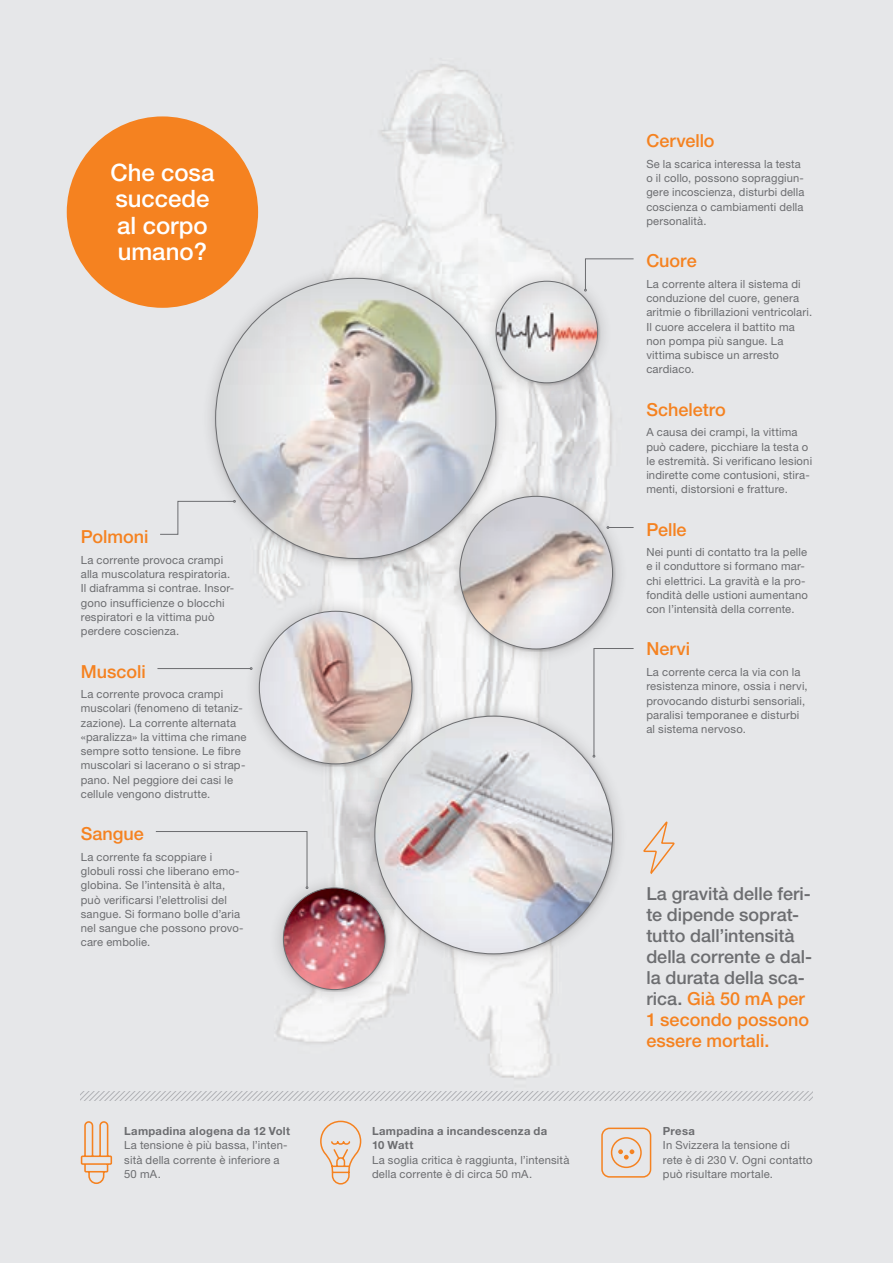
<style>
.page{position:relative;width:893px;height:1263px;background:#e6e7e9}
.page>*{position:absolute;margin:0;border:0;box-sizing:border-box;transform-origin:0 0}
.box_titel_gross{font:500 24px/26.4px "Helvetica Neue LT Std";color:#fff}
.box_titel_gross-2{font:500 18px/21px "Helvetica Neue LT Std";color:#6c6d70}
.box_text{font:500 18px "Helvetica Neue LT Std";color:#f58220}
.box_text-2{font:11.25px/14.2px "Helvetica Neue LT Std";letter-spacing:.015em;color:#6c6d70}
.box_text-3{font:700 11.25px/14.2px "Helvetica Neue LT Std";letter-spacing:.025em;color:#6c6d70}
.s1{color:#f58220}
.s2{font-weight:700}
</style>
<div class="page">
<div style="left:481px;top:265px;width:132px;height:133px;background:#231f20;opacity:.25"></div>
<img style="left:496px;top:281px;width:102px;height:102px;border-radius:51px">
<div style="left:243px;top:595px;width:185px;height:185px;background:#231f20;opacity:.25"></div>
<img style="left:259px;top:611px;width:153px;height:153px;border-radius:76px">
<div style="left:444px;top:480px;width:184px;height:185px;background:#231f20;opacity:.25"></div>
<img style="left:460px;top:496px;width:152px;height:153px;border-radius:76px">
<div style="left:200px;top:262px;width:312px;height:312px;background:#231f20;opacity:.25"></div>
<img style="left:216px;top:278px;width:280px;height:280px;border-radius:140px">
<div style="left:268px;top:872px;width:132px;height:133px;background:#231f20;opacity:.25"></div>
<img style="left:283px;top:888px;width:102px;height:101px;border-radius:51px">
<div style="left:359px;top:700px;width:269px;height:270px;background:#231f20;opacity:.25"></div>
<img style="left:375px;top:716px;width:237px;height:238px;border-radius:119px">
<svg style="left:81px;top:1092px;width:731px;height:8px;background:#d7d8da"></svg>
<div style="left:67px;top:116px;width:191px;height:192px;background:#f58220;border-radius:50%"></div>
<div style="left:601px;top:1127px;width:50px;height:50px;border:2px solid #f58220;border-radius:8px"></div>
<div style="left:611px;top:1137px;width:31px;height:31px;border:2px solid #f58220;border-radius:50%"></div>
<svg style="left:618px;top:1149px;width:16px;height:10px"></svg>
<svg style="left:80px;top:1120px;width:33px;height:65px;background:#e8d2bf"></svg>
<svg style="left:319px;top:1120px;width:43px;height:65px;background:#e7d8cc"></svg>
<svg style="left:643px;top:820px;width:33px;height:53px;background:#e7dbd1"></svg>
<svg style="left:160px;top:500px;width:76px;height:35px;background:#e0e1e3"></svg>
<svg style="left:584px;top:258px;width:50px;height:33px;background:#dfe0e2"></svg>
<div style="left:593px;top:648px;width:41px;height:109px;background:#e6e7e9"></div>
<svg style="left:607px;top:526px;width:27px;height:3px"></svg>
<div style="left:155px;top:831px;width:153px;height:58px;background:#e6e7e9"></div>
<hr style="left:157px;top:668px;width:93px;height:1px;background:#6c6d70">
<p class="box_titel_gross" style="left:110px;top:159px;width:105px">Che cosa succede al corpo umano?</p>
<p class="box_text" style="left:81px;top:526px;width:69px">Polmoni</p>
<p class="box_text-2" style="left:81px;top:553px;width:155px">La corrente provoca crampi alla muscolatura respiratoria.<br>Il diaframma si contrae. Insor&shy;gono insufficienze o blocchi respiratori e la vittima può perdere coscienza.</p>
<p class="box_text" style="left:81px;top:660px;width:66px">Muscoli</p>
<p class="box_text-2" style="left:81px;top:687px;width:167px">La corrente provoca crampi muscolari (fenomeno di tetaniz&shy;zazione). La corrente alternata «paralizza» la vittima che rimane sempre sotto tensione. Le fibre muscolari si lacerano o si strap&shy;pano. Nel peggiore dei casi le cellule vengono distrutte.</p>
<p class="box_text" style="left:81px;top:823px;width:65px">Sangue</p>
<p class="box_text-2" style="left:81px;top:849px;width:164px">La corrente fa scoppiare i globuli rossi che liberano emo&shy;globina. Se l’intensità è alta, può verificarsi l’elettrolisi del sangue. Si formano bolle d’aria nel sangue che possono provo&shy;care embolie.</p>
<p class="box_text-3" style="left:124px;top:1124px;width:167px">Lampadina alogena da 12 Volt</p>
<p class="box_text-2" style="left:124px;top:1138px;width:165px">La tensione è più bassa, l’inten&shy;sità della corrente è inferiore a<br>50 mA.</p>
<p class="box_text-3" style="left:372px;top:1124px;width:177px">Lampadina a incandescenza da<br>10 Watt</p>
<p class="box_text-2" style="left:372px;top:1152px;width:199px">La soglia critica è raggiunta, l’intensità della corrente è di circa 50 mA.</p>
<p class="box_text" style="left:646px;top:130px;width:70px">Cervello</p>
<p class="box_text-2" style="left:646px;top:157px;width:160px">Se la scarica interessa la testa o il collo, possono sopraggiun&shy;gere incoscienza, disturbi della coscienza o cambiamenti della personalità.</p>
<p class="box_text" style="left:646px;top:250px;width:52px">Cuore</p>
<p class="box_text-2" style="left:646px;top:277px;width:167px">La corrente altera il sistema di conduzione del cuore, genera aritmie o fibrillazioni ventricolari.<br>Il cuore accelera il battito ma non pompa più sangue. La vittima subisce un arresto cardiaco.</p>
<p class="box_text" style="left:646px;top:398px;width:81px">Scheletro</p>
<p class="box_text-2" style="left:646px;top:425px;width:167px">A causa dei crampi, la vittima può cadere, picchiare la testa o le estremità. Si verificano lesioni indirette come contusioni, stira&shy;menti, distorsioni e fratture.</p>
<p class="box_text" style="left:646px;top:518px;width:42px">Pelle</p>
<p class="box_text-2" style="left:646px;top:545px;width:163px">Nei punti di contatto tra la pelle e il conduttore si formano mar&shy;chi elettrici. La gravità e la pro&shy;fondità delle ustioni aumentano con l’intensità della corrente.</p>
<p class="box_text" style="left:646px;top:638px;width:45px">Nervi</p>
<p class="box_text-2" style="left:646px;top:665px;width:163px">La corrente cerca la via con la resistenza minore, ossia i nervi, provocando disturbi sensoriali, paralisi temporanee e disturbi al sistema nervoso.</p>
<p class="box_titel_gross-2" style="left:646px;top:883px;width:167px">La gravità delle feri&shy;te dipende soprat&shy;tutto dall’intensità della corrente e dal&shy;la durata della sca&shy;rica. <span class="s1">Già 50 mA per<br>1 secondo possono essere mortali.</span></p>
<p class="box_text-2" style="left:663px;top:1124px;width:151px"><span class="s2">Presa<br></span>In Svizzera la tensione di<br>rete è di 230 V. Ogni contatto può risultare mortale.</p>
</div>
